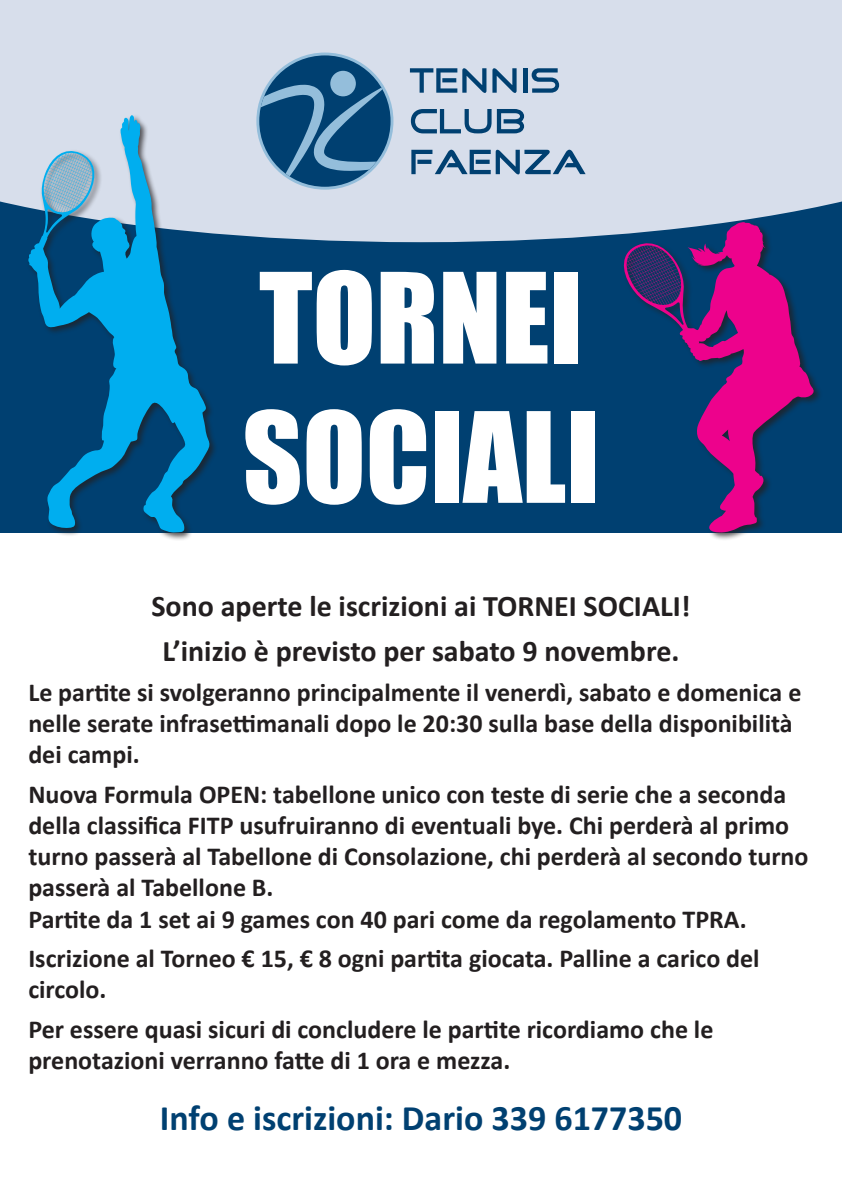
<style>
.page{position:relative;width:842px;height:1191px;background:#fff}
.page>*{position:absolute;margin:0;border:0;box-sizing:border-box;transform-origin:0 0}
.t1{font:116px "Impact";color:#fff}
.t2{font:700 36px "Calibri";color:#004071}
.t3{font:700 30px "Calibri";color:#231f20}
.t4{font:700 26px/31.2px "Calibri";color:#231f20}
</style>
<div class="page">
<div style="left:0;top:178px;width:842px;height:354px;background:#004071"></div>
<div style="left:0;top:0;width:842px;height:242px;background:#d7deeb"></div>
<svg style="left:410px;top:68px;width:76px;height:25px"></svg>
<svg style="left:492px;top:68px;width:25px;height:25px"></svg>
<hr style="left:523px;top:68px;width:4px;height:25px;background:#004071">
<svg style="left:532px;top:68px;width:27px;height:25px"></svg>
<svg style="left:411px;top:109px;width:113px;height:24px"></svg>
<svg style="left:411px;top:150px;width:175px;height:24px"></svg>
<div style="left:256px;top:53px;width:137px;height:137px;background:#94bedb;border-radius:50%"></div>
<div style="left:259px;top:55px;width:132px;height:132px;background:#004071;border-radius:50%"></div>
<svg style="left:259px;top:83px;width:132px;height:104px"></svg>
<div style="left:330px;top:71px;width:26px;height:25px;background:#94bedb;border-radius:50%"></div>
<div style="left:27px;top:114px;width:191px;height:427px;background:#231f20;opacity:.75"></div>
<svg style="left:28px;top:114px;width:182px;height:419px"></svg>
<div style="left:622px;top:220px;width:200px;height:321px;background:#231f20;opacity:.75"></div>
<svg style="left:620px;top:238px;width:59px;height:123px"></svg>
<svg style="left:679px;top:221px;width:135px;height:311px"></svg>
<p class="t1" style="left:259px;top:228px;width:325px">TORNEI</p>
<p class="t1" style="left:243px;top:367px;width:358px">SOCIALI</p>
<p class="t3" style="left:151px;top:585px;width:541px">Sono aperte le iscrizioni ai TORNEI SOCIALI!</p>
<p class="t3" style="left:162px;top:629px;width:518px">L’inizio è previsto per sabato 9 novembre.</p>
<p class="t4" style="left:28px;top:676px;width:774px">Le partite si svolgeranno principalmente il venerdì, sabato e domenica e nelle serate infrasettimanali dopo le 20:30 sulla base della disponibilità dei campi.</p>
<p class="t4" style="left:28px;top:778px;width:782px">Nuova Formula OPEN: tabellone unico con teste di serie che a seconda della classifica FITP usufruiranno di eventuali bye. Chi perderà al primo turno passerà al Tabellone di Consolazione, chi perderà al secondo turno passerà al Tabellone B.<br>Partite da 1 set ai 9 games con 40 pari come da regolamento TPRA.</p>
<p class="t4" style="left:28px;top:942px;width:733px">Iscrizione al Torneo € 15, € 8 ogni partita giocata. Palline a carico del circolo.</p>
<p class="t4" style="left:28px;top:1013px;width:687px">Per essere quasi sicuri di concludere le partite ricordiamo che le prenotazioni verranno fatte di 1 ora e mezza.</p>
<p class="t2" style="left:160px;top:1092px;width:524px">Info e iscrizioni: Dario 339 6177350</p>
</div>
